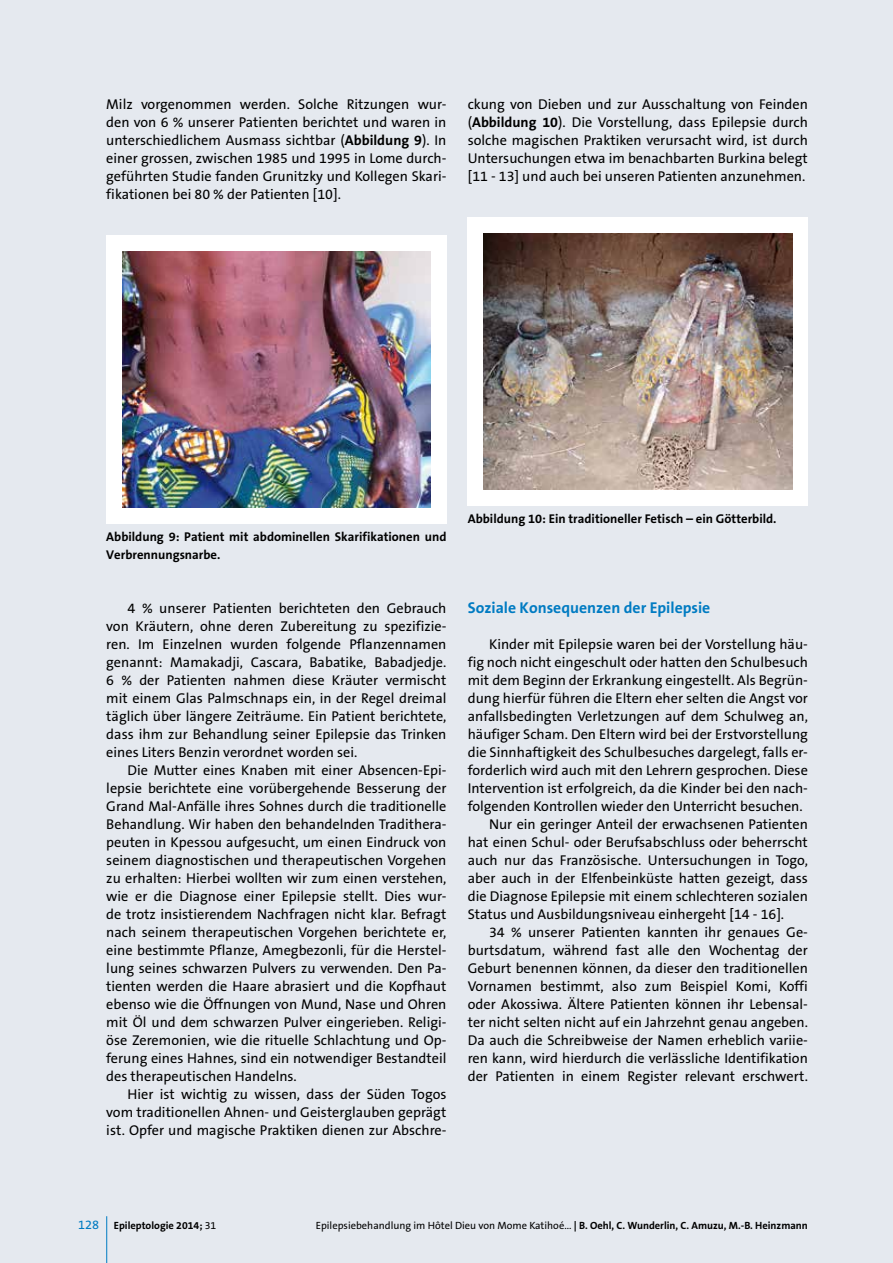
<style>
.page{position:relative;width:893px;height:1263px;background:#e5e9ef}
.page>*{position:absolute;margin:0;border:0;box-sizing:border-box;transform-origin:0 0}
.t1{font:700 15.75px "The Sans B7";color:#007bc2}
.t2{font:14.25px/18px "The Sans B5 Plain";color:#000;text-align:justify}
.t3{font:700 12.75px/18px "The Sans B7";color:#000}
.t4{font:10.5px "The Sans B5 Plain";color:#000}
.t5{font:700 10.5px "The Sans B7";color:#000}
.s1{font-family:"The Sans B7";font-weight:700}
.s2{font-family:"The Sans B5 Plain";font-weight:400;font-size:12.75px;color:#007bc2}
.s3{font-family:"The Sans B5 Plain";font-weight:400}
</style>
<div class="page">
<hr style="left:106px;top:1216px;width:1px;height:47px;background:#007bc2">
<div style="left:106px;top:235px;width:340px;height:288px;background:#fff"></div>
<img style="left:122px;top:251px;width:309px;height:257px">
<div style="left:468px;top:217px;width:340px;height:288px;background:#fff"></div>
<img style="left:483px;top:233px;width:309px;height:257px">
<p class="t2" style="left:106px;top:96px;width:342px">Milz vorgenommen werden. Solche Ritzungen wur&shy;den von 6 % unserer Patienten berichtet und waren in unterschiedlichem Ausmass sichtbar (<span class="s1">Abbildung 9</span>). In einer grossen, zwischen 1985 und 1995 in Lome durch&shy;geführten Studie fanden Grunitzky und Kollegen Skari&shy;fikationen bei 80 % der Patienten [10].</p>
<p class="t2" style="left:468px;top:96px;width:342px">ckung von Dieben und zur Ausschaltung von Feinden (<span class="s1">Abbildung 10</span>). Die Vorstellung, dass Epilepsie durch solche magischen Praktiken verursacht wird, ist durch Untersuchungen etwa im benachbarten Burkina belegt [11 - 13] und auch bei unseren Patienten anzunehmen.</p>
<p class="t3" style="left:106px;top:528px;width:342px">Abbildung 9: Patient mit abdominellen Skarifikationen und<br>Verbrennungsnarbe.</p>
<p class="t2" style="left:106px;top:600px;width:342px;text-indent:21px">4 % unserer Patienten berichteten den Gebrauch von Kräutern, ohne deren Zubereitung zu spezifizie&shy;ren. Im Einzelnen wurden folgende Pflanzennamen genannt: Mamakadji, Cascara, Babatike, Babadjedje.<br>6 % der Patienten nahmen diese Kräuter vermischt mit einem Glas Palmschnaps ein, in der Regel dreimal täglich über längere Zeiträume. Ein Patient berichtete, dass ihm zur Behandlung seiner Epilepsie das Trinken eines Liters Benzin verordnet worden sei.</p>
<p class="t2" style="left:106px;top:762px;width:342px;text-indent:21px">Die Mutter eines Knaben mit einer Absencen-Epi&shy;lepsie berichtete eine vorübergehende Besserung der Grand Mal-Anfälle ihres Sohnes durch die traditionelle Behandlung. Wir haben den behandelnden Tradithera&shy;peuten in Kpessou aufgesucht, um einen Eindruck von seinem diagnostischen und therapeutischen Vorgehen zu erhalten: Hierbei wollten wir zum einen verstehen, wie er die Diagnose einer Epilepsie stellt. Dies wur&shy;de trotz insistierendem Nachfragen nicht klar. Befragt nach seinem therapeutischen Vorgehen berichtete er, eine bestimmte Pflanze, Amegbezonli, für die Herstel&shy;lung seines schwarzen Pulvers zu verwenden. Den Pa&shy;tienten werden die Haare abrasiert und die Kopfhaut ebenso wie die Öffnungen von Mund, Nase und Ohren mit Öl und dem schwarzen Pulver eingerieben. Religi&shy;öse Zeremonien, wie die rituelle Schlachtung und Op&shy;ferung eines Hahnes, sind ein notwendiger Bestandteil des therapeutischen Handelns.</p>
<p class="t2" style="left:106px;top:1086px;width:342px;text-indent:21px">Hier ist wichtig zu wissen, dass der Süden Togos vom traditionellen Ahnen- und Geisterglauben geprägt ist. Opfer und magische Praktiken dienen zur Abschre-</p>
<p class="t3" style="left:468px;top:510px;width:310px">Abbildung 10: Ein traditioneller Fetisch – ein Götterbild.</p>
<p class="t1" style="left:468px;top:600px;width:244px">Soziale Konsequenzen der Epilepsie</p>
<p class="t2" style="left:489px;top:636px;width:320px">Kinder mit Epilepsie waren bei der Vorstellung häu-</p>
<p class="t2" style="left:468px;top:654px;width:342px">fig noch nicht eingeschult oder hatten den Schulbesuch</p>
<p class="t2" style="left:468px;top:672px;width:342px">mit dem Beginn der Erkrankung eingestellt. Als Begrün-</p>
<p class="t2" style="left:468px;top:690px;width:342px">dung hierfür führen die Eltern eher selten die Angst vor</p>
<p class="t2" style="left:468px;top:708px;width:342px">anfallsbedingten Verletzungen auf dem Schulweg an,</p>
<p class="t2" style="left:468px;top:726px;width:342px">häufiger Scham. Den Eltern wird bei der Erstvorstellung</p>
<p class="t2" style="left:468px;top:744px;width:342px">die Sinnhaftigkeit des Schulbesuches dargelegt, falls er-</p>
<p class="t2" style="left:468px;top:762px;width:342px">forderlich wird auch mit den Lehrern gesprochen. Diese</p>
<p class="t2" style="left:468px;top:780px;width:342px">Intervention ist erfolgreich, da die Kinder bei den nach-</p>
<p class="t2" style="left:468px;top:798px;width:336px">folgenden Kontrollen wieder den Unterricht besuchen.</p>
<p class="t2" style="left:489px;top:816px;width:320px">Nur ein geringer Anteil der erwachsenen Patienten</p>
<p class="t2" style="left:468px;top:834px;width:341px">hat einen Schul- oder Berufsabschluss oder beherrscht</p>
<p class="t2" style="left:468px;top:852px;width:342px">auch nur das Französische. Untersuchungen in Togo,</p>
<p class="t2" style="left:468px;top:870px;width:342px">aber auch in der Elfenbeinküste hatten gezeigt, dass</p>
<p class="t2" style="left:468px;top:888px;width:342px">die Diagnose Epilepsie mit einem schlechteren sozialen</p>
<p class="t2" style="left:468px;top:906px;width:318px">Status und Ausbildungsniveau einhergeht [14 - 16].</p>
<p class="t2" style="left:489px;top:924px;width:320px">34 % unserer Patienten kannten ihr genaues Ge-</p>
<p class="t2" style="left:468px;top:942px;width:342px">burtsdatum, während fast alle den Wochentag der</p>
<p class="t2" style="left:468px;top:960px;width:342px">Geburt benennen können, da dieser den traditionellen</p>
<p class="t2" style="left:468px;top:978px;width:342px">Vornamen bestimmt, also zum Beispiel Komi, Koffi</p>
<p class="t2" style="left:468px;top:996px;width:342px">oder Akossiwa. Ältere Patienten können ihr Lebensal-</p>
<p class="t2" style="left:468px;top:1014px;width:342px">ter nicht selten nicht auf ein Jahrzehnt genau angeben.</p>
<p class="t2" style="left:468px;top:1032px;width:342px">Da auch die Schreibweise der Namen erheblich variie-</p>
<p class="t2" style="left:468px;top:1050px;width:342px">ren kann, wird hierdurch die verlässliche Identifikation</p>
<p class="t2" style="left:468px;top:1068px;width:342px">der Patienten in einem Register relevant erschwert.</p>
<p class="t5" style="left:78px;top:1220px;width:140px"><span class="s2">128</span> Epileptologie 2014; <span class="s3">31</span></p>
<p class="t4" style="left:316px;top:1220px;width:494px">Epilepsiebehandlung im Hôtel Dieu von Mome Katihoé... <span class="s1">| B. Oehl, C. Wunderlin, C. Amuzu, M.-B. Heinzmann</span></p>
</div>
